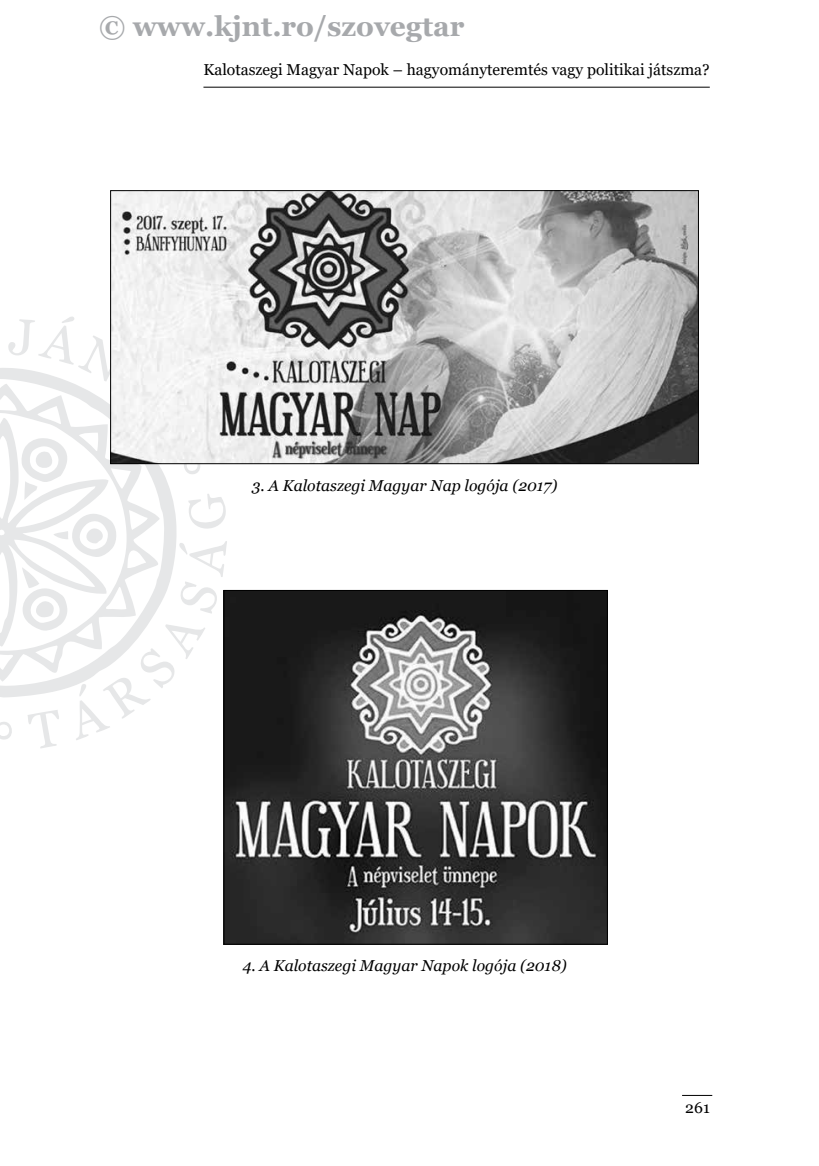
<style>
.page{position:relative;width:819px;height:1166px;background:#fff}
.page>*{position:absolute;margin:0;border:0;box-sizing:border-box;transform-origin:0 0}
.t1{font:700 28px "Georgia";color:#a7a9ac}
.t2{font:italic 15.75px "Georgia";color:#000}
.t3{font:15.75px "Georgia";color:#000}
</style>
<div class="page">
<hr style="left:203px;top:87px;width:506px;height:1px;background:#000">
<hr style="left:682px;top:1095px;width:30px;height:1px;background:#000">
<svg style="left:0;top:316px;width:227px;height:432px"></svg>
<img style="left:112px;top:192px;width:584px;height:270px">
<div style="left:110px;top:190px;width:588px;height:274px;border:1px solid #000"></div>
<img style="left:225px;top:592px;width:380px;height:350px">
<div style="left:223px;top:590px;width:384px;height:354px;border:1px solid #000"></div>
<h1 class="t1" style="left:99px;top:8px;width:367px">© www.kjnt.ro/szovegtar</h1>
<p class="t3" style="left:203px;top:60px;width:507px">Kalotaszegi Magyar Napok – hagyományteremtés vagy politikai játszma?</p>
<p class="t2" style="left:252px;top:475px;width:307px">3. A Kalotaszegi Magyar Nap logója (2017)</p>
<p class="t2" style="left:242px;top:956px;width:326px">4. A Kalotaszegi Magyar Napok logója (2018)</p>
<p class="t3" style="left:685px;top:1098px;width:26px">261</p>
</div>
